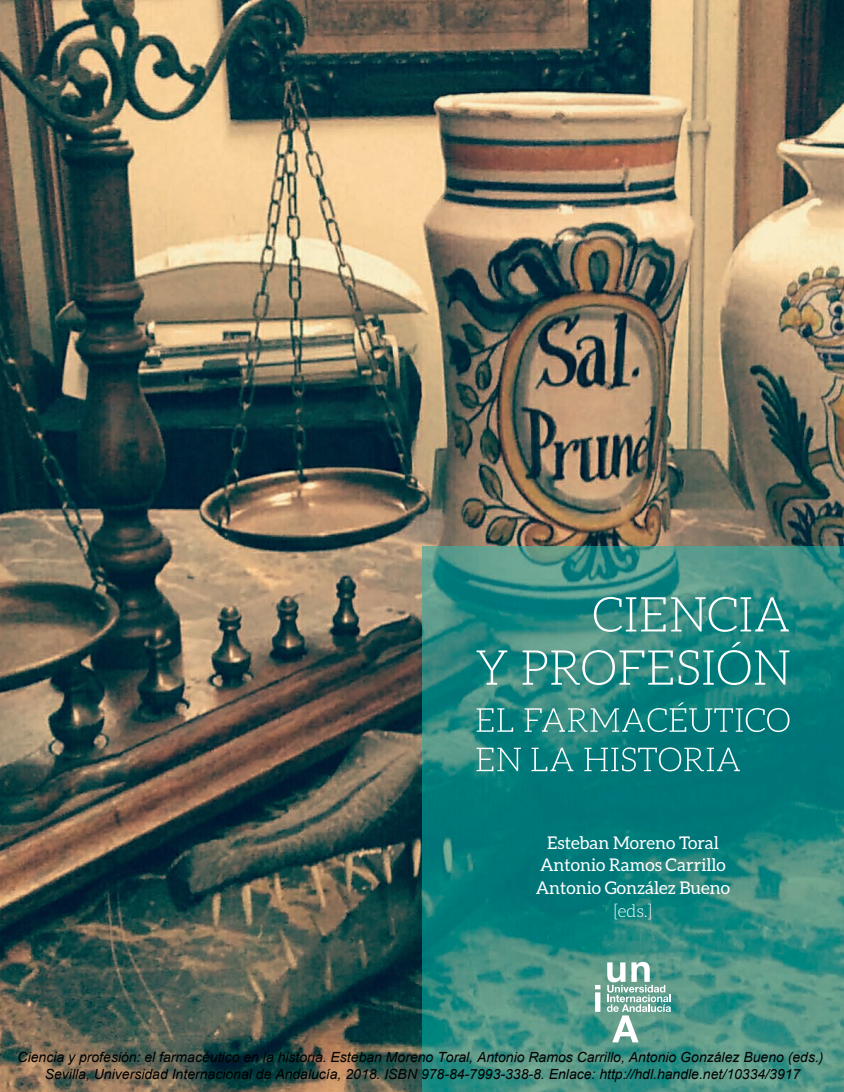
<style>
.page{position:relative;width:844px;height:1092px;background:#fff}
.page>*{position:absolute;margin:0;border:0;box-sizing:border-box;transform-origin:0 0}
.t1{font:17.5px/22.8px "Aleo";color:#fff;text-align:center}
.t2{font:300 17.5px "Aleo";color:#fff}
.t3{font:italic 14px/16.8px "Arial";color:#000;text-align:center}
</style>
<div class="page">
<img style="left:0;top:0;width:843px;height:1091px">
<img style="left:422px;top:546px;width:421px;height:545px">
<svg style="left:476px;top:641px;width:313px;height:44px;background:#439993"></svg>
<svg style="left:593px;top:597px;width:195px;height:34px;background:#4f9e99"></svg>
<svg style="left:476px;top:747px;width:263px;height:24px;background:#319291"></svg>
<svg style="left:476px;top:702px;width:313px;height:30px;background:#33928f"></svg>
<svg style="left:595px;top:984px;width:5px;height:27px"></svg>
<svg style="left:606px;top:961px;width:64px;height:81px"></svg>
<p class="t1" style="left:535px;top:830px;width:196px">Esteban Moreno Toral<br>Antonio Ramos Carrillo<br>Antonio González Bueno</p>
<p class="t2" style="left:613px;top:901px;width:41px">[eds.]</p>
<p class="t3" style="left:18px;top:1049px;width:807px">Ciencia y profesión: el farmacéutico en la historia. Esteban Moreno Toral, Antonio Ramos Carrillo, Antonio González Bueno (eds.)<br>Sevilla, Universidad Internacional de Andalucía, 2018. ISBN 978-84-7993-338-8. Enlace: http://hdl.handle.net/10334/3917</p>
</div>
